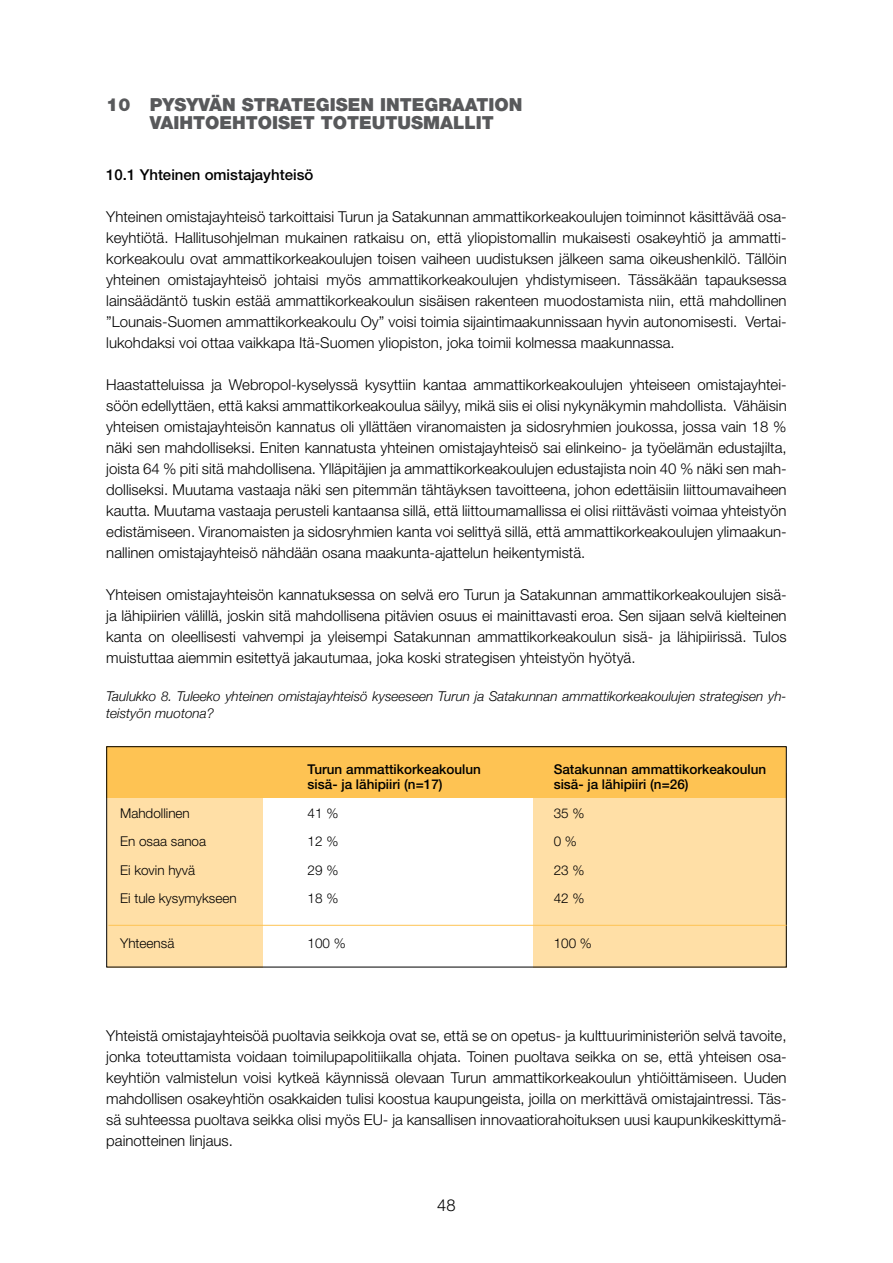
<style>
.page{position:relative;width:893px;height:1263px;background:#fff}
.page>*{position:absolute;margin:0;border:0;box-sizing:border-box;transform-origin:0 0}
.t1{font:900 18px/18px "Helvetica Neue LT Std";color:#58595b}
.t2{font:300 16.5px "Helvetica Neue LT Std";color:#000}
.t3{font:300 15px/21px "Helvetica Neue LT Std";color:#000;text-align:justify}
.t4{font:500 15px "Helvetica Neue LT Std";color:#000}
.t5{font:italic 300 13.5px/16.5px "Helvetica Neue";color:#000}
.t6{font:500 13.5px "Helvetica Neue LT Std";color:#000}
.t7{font:300 13.5px "Helvetica Neue LT Std";color:#000}
</style>
<div class="page">
<div style="left:107px;top:746px;width:155px;height:221px;background:#ffdfa6"></div>
<div style="left:533px;top:773px;width:254px;height:194px;background:#ffdfa6"></div>
<div style="left:107px;top:746px;width:679px;height:51px;background:#fec353"></div>
<div style="left:106px;top:746px;width:681px;height:221px;border:1px solid #000"></div>
<hr style="left:108px;top:925px;width:678px;height:1px;background:#fec353">
<p class="t1" style="left:150px;top:95px;width:374px;text-indent:-44px">10 PYSYVÄN STRATEGISEN INTEGRAATION<br>VAIHTOEHTOISET TOTEUTUSMALLIT</p>
<p class="t4" style="left:106px;top:166px;width:209px">10.1 Yhteinen omistajayhteisö</p>
<p class="t3" style="left:106px;top:206px;width:682px">Yhteinen omistajayhteisö tarkoittaisi Turun ja Satakunnan ammattikorkeakoulujen toiminnot käsittävää osa&shy;keyhtiötä. Hallitusohjelman mukainen ratkaisu on, että yliopistomallin mukaisesti osakeyhtiö ja ammatti&shy;korkeakoulu ovat ammattikorkeakoulujen toisen vaiheen uudistuksen jälkeen sama oikeushenkilö. Tällöin yhteinen omistajayhteisö johtaisi myös ammattikorkeakoulujen yhdistymiseen. Tässäkään tapauksessa lainsäädäntö tuskin estää ammattikorkeakoulun sisäisen rakenteen muodostamista niin, että mahdollinen ”Lounais-Suomen ammattikorkeakoulu Oy” voisi toimia sijaintimaakunnissaan hyvin autonomisesti. Vertai&shy;lukohdaksi voi ottaa vaikkapa Itä-Suomen yliopiston, joka toimii kolmessa maakunnassa.</p>
<p class="t3" style="left:106px;top:374px;width:682px">Haastatteluissa ja Webropol-kyselyssä kysyttiin kantaa ammattikorkeakoulujen yhteiseen omistajayhtei&shy;söön edellyttäen, että kaksi ammattikorkeakoulua säilyy, mikä siis ei olisi nykynäkymin mahdollista. Vähäisin yhteisen omistajayhteisön kannatus oli yllättäen viranomaisten ja sidosryhmien joukossa, jossa vain 18 % näki sen mahdolliseksi. Eniten kannatusta yhteinen omistajayhteisö sai elinkeino- ja työelämän edustajilta, joista 64 % piti sitä mahdollisena. Ylläpitäjien ja ammattikorkeakoulujen edustajista noin 40 % näki sen mah&shy;dolliseksi. Muutama vastaaja näki sen pitemmän tähtäyksen tavoitteena, johon edettäisiin liittoumavaiheen kautta. Muutama vastaaja perusteli kantaansa sillä, että liittoumamallissa ei olisi riittävästi voimaa yhteistyön edistämiseen. Viranomaisten ja sidosryhmien kanta voi selittyä sillä, että ammattikorkeakoulujen ylimaakun&shy;nallinen omistajayhteisö nähdään osana maakunta-ajattelun heikentymistä.</p>
<p class="t3" style="left:106px;top:584px;width:682px">Yhteisen omistajayhteisön kannatuksessa on selvä ero Turun ja Satakunnan ammattikorkeakoulujen sisä&shy;ja lähipiirien välillä, joskin sitä mahdollisena pitävien osuus ei mainittavasti eroa. Sen sijaan selvä kielteinen kanta on oleellisesti vahvempi ja yleisempi Satakunnan ammattikorkeakoulun sisä- ja lähipiirissä. Tulos muistuttaa aiemmin esitettyä jakautumaa, joka koski strategisen yhteistyön hyötyä.</p>
<p class="t5" style="left:106px;top:688px;width:682px">Taulukko 8. Tuleeko yhteinen omistajayhteisö kyseeseen Turun ja Satakunnan ammattikorkeakoulujen strategisen yh&shy;teistyön muotona?</p>
<p class="t6" style="left:308px;top:761px;width:175px">Turun ammattikorkeakoulun</p>
<p class="t6" style="left:554px;top:761px;width:214px">Satakunnan ammattikorkeakoulun</p>
<p class="t6" style="left:308px;top:776px;width:136px">sisä- ja lähipiiri (n=17)</p>
<p class="t6" style="left:554px;top:776px;width:136px">sisä- ja lähipiiri (n=26)</p>
<p class="t7" style="left:120px;top:804px;width:71px">Mahdollinen</p>
<p class="t7" style="left:308px;top:804px;width:32px">41 %</p>
<p class="t7" style="left:554px;top:804px;width:32px">35 %</p>
<p class="t7" style="left:120px;top:833px;width:88px">En osaa sanoa</p>
<p class="t7" style="left:308px;top:833px;width:32px">12 %</p>
<p class="t7" style="left:554px;top:833px;width:25px">0 %</p>
<p class="t7" style="left:120px;top:861px;width:77px">Ei kovin hyvä</p>
<p class="t7" style="left:308px;top:861px;width:32px">29 %</p>
<p class="t7" style="left:554px;top:861px;width:32px">23 %</p>
<p class="t7" style="left:120px;top:890px;width:118px">Ei tule kysymykseen</p>
<p class="t7" style="left:308px;top:890px;width:32px">18 %</p>
<p class="t7" style="left:554px;top:890px;width:32px">42 %</p>
<p class="t7" style="left:120px;top:935px;width:56px">Yhteensä</p>
<p class="t7" style="left:308px;top:935px;width:40px">100 %</p>
<p class="t7" style="left:554px;top:935px;width:40px">100 %</p>
<p class="t3" style="left:106px;top:1025px;width:682px">Yhteistä omistajayhteisöä puoltavia seikkoja ovat se, että se on opetus- ja kulttuuriministeriön selvä tavoite, jonka toteuttamista voidaan toimilupapolitiikalla ohjata. Toinen puoltava seikka on se, että yhteisen osa&shy;keyhtiön valmistelun voisi kytkeä käynnissä olevaan Turun ammattikorkeakoulun yhtiöittämiseen. Uuden mahdollisen osakeyhtiön osakkaiden tulisi koostua kaupungeista, joilla on merkittävä omistajaintressi. Täs&shy;sä suhteessa puoltava seikka olisi myös EU- ja kansallisen innovaatiorahoituksen uusi kaupunkikeskittymä&shy;painotteinen linjaus.</p>
<p class="t2" style="left:437px;top:1195px;width:20px">48</p>
</div>
